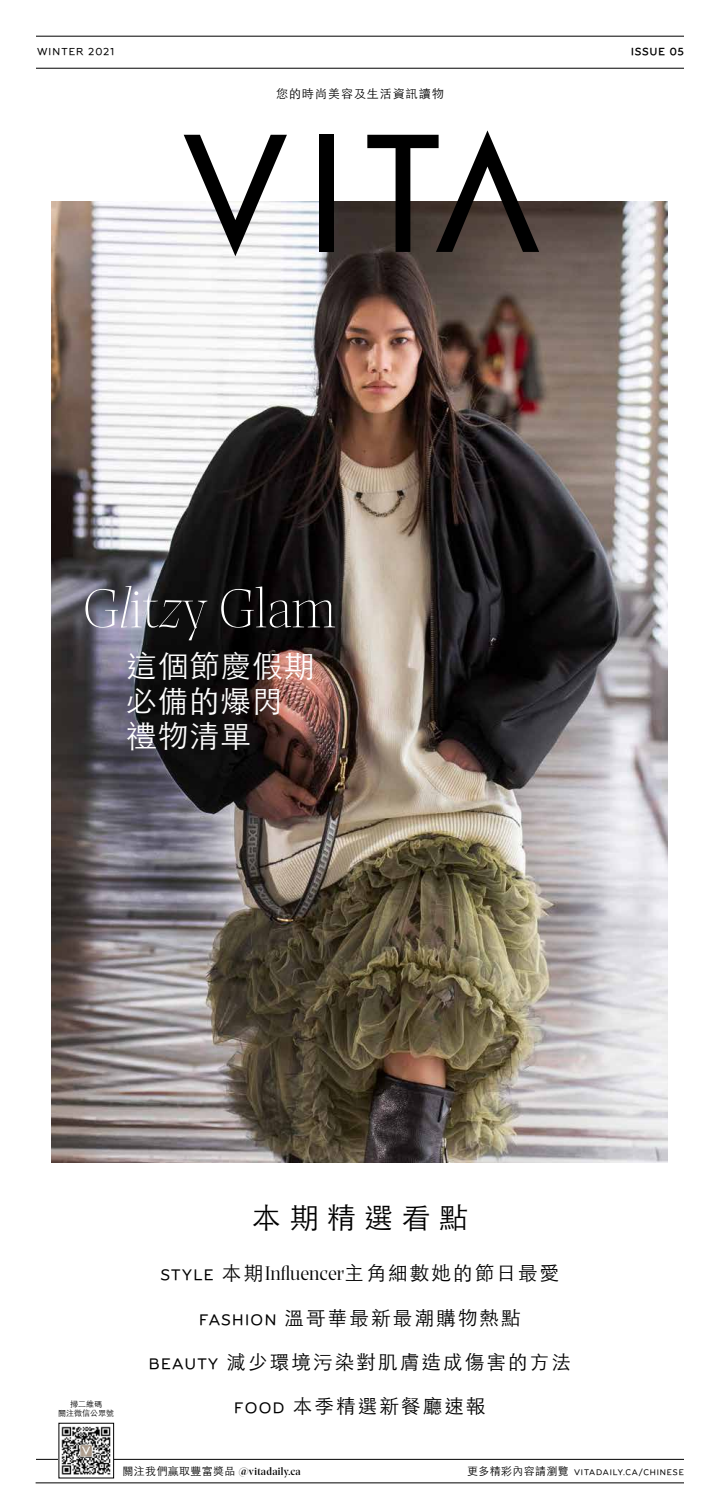
<style>
.page{position:relative;width:720px;height:1512px;background:#fff}
.page>*{position:absolute;margin:0;border:0;box-sizing:border-box;transform-origin:0 0}
.t1{font:300 58px "Prospectus L";color:#fff}
.t2{font:300 30.6px/35.2px "ST Heiti TC";letter-spacing:.03em;color:#fff}
.t3{font:300 29px "ST Heiti TC";letter-spacing:.29em;color:#000}
.t4{font:300 19.5px "ST Heiti TC";letter-spacing:.11em;color:#000}
.t5{font:300 12px "ST Heiti TC";letter-spacing:.08em;color:#000}
.t6{font:11px "Prospectus L S Bd";letter-spacing:.03em;color:#000}
.t7{font:600 10px "Grover";letter-spacing:.11em;color:#000}
.t8{font:700 10px "Grover";letter-spacing:.11em;color:#000}
.t9{font:600 8px "Grover";letter-spacing:.11em;color:#000}
.t10{font:300 8px/9.6px "ST Heiti TC";color:#000;text-align:center}
.s1{font-style:italic}
.s2{font-family:"Grover";font-weight:600;font-size:15.1px}
.s3{font-family:"Prospectus L";font-weight:400;font-size:20.7px}
.s4{font-family:"ST Heiti TC";font-weight:300}
.s5{font-family:"ST Heiti TC";font-weight:300;font-size:11px}
</style>
<div class="page">
<img style="left:52px;top:202px;width:615px;height:960px">
<svg style="left:184px;top:135px;width:103px;height:121px"></svg>
<div style="left:319px;top:135px;width:15px;height:117px;background:#000"></div>
<svg style="left:367px;top:130px;width:172px;height:122px"></svg>
<hr style="left:36px;top:68px;width:648px;height:1px;background:#000">
<hr style="left:36px;top:36px;width:648px;height:1px;background:#000">
<hr style="left:36px;top:1483px;width:648px;height:1px;background:#000">
<hr style="left:36px;top:1459px;width:648px;height:1px;background:#000">
<img style="left:61px;top:1426px;width:51px;height:49px">
<p class="t7" style="left:37px;top:47px;width:79px">WINTER 2021</p>
<p class="t5" style="left:276px;top:83px;width:169px">您的時尚美容及生活資訊讀物</p>
<p class="t8" style="left:631px;top:46px;width:54px">ISSUE 05</p>
<h1 class="t1" style="left:83px;top:567px;width:255px">G<span class="s1">l</span>it<span class="s1">z</span>y Glam</h1>
<h2 class="t2" style="left:126px;top:645px;width:190px">這個節慶假期必備的爆閃禮物清單</h2>
<p class="t10" style="left:58px;top:1398px;width:57px">掃二維碼<br>關注微信公眾號</p>
<h3 class="t3" style="left:252px;top:1192px;width:218px">本期精選看點</h3>
<p class="t4" style="left:161px;top:1256px;width:400px"><span class="s2">STYLE</span> 本期<span class="s3">Influencer</span>主角細數她的節日最愛</p>
<p class="t4" style="left:199px;top:1301px;width:323px"><span class="s2">FASHION</span> 溫哥華最新最潮購物熱點</p>
<p class="t4" style="left:149px;top:1345px;width:424px"><span class="s2">BEAUTY</span> 減少環境污染對肌膚造成傷害的方法</p>
<p class="t4" style="left:234px;top:1389px;width:253px"><span class="s2">FOOD</span> 本季精選新餐廳速報</p>
<p class="t6" style="left:122px;top:1463px;width:180px"><span class="s4">關注我們贏取豐富獎品</span> @vitadaily.ca</p>
<p class="t9" style="left:467px;top:1469px;width:218px"><span class="s5">更多精彩內容請瀏覽</span> VITADAILY.CA/CHINESE</p>
</div>
